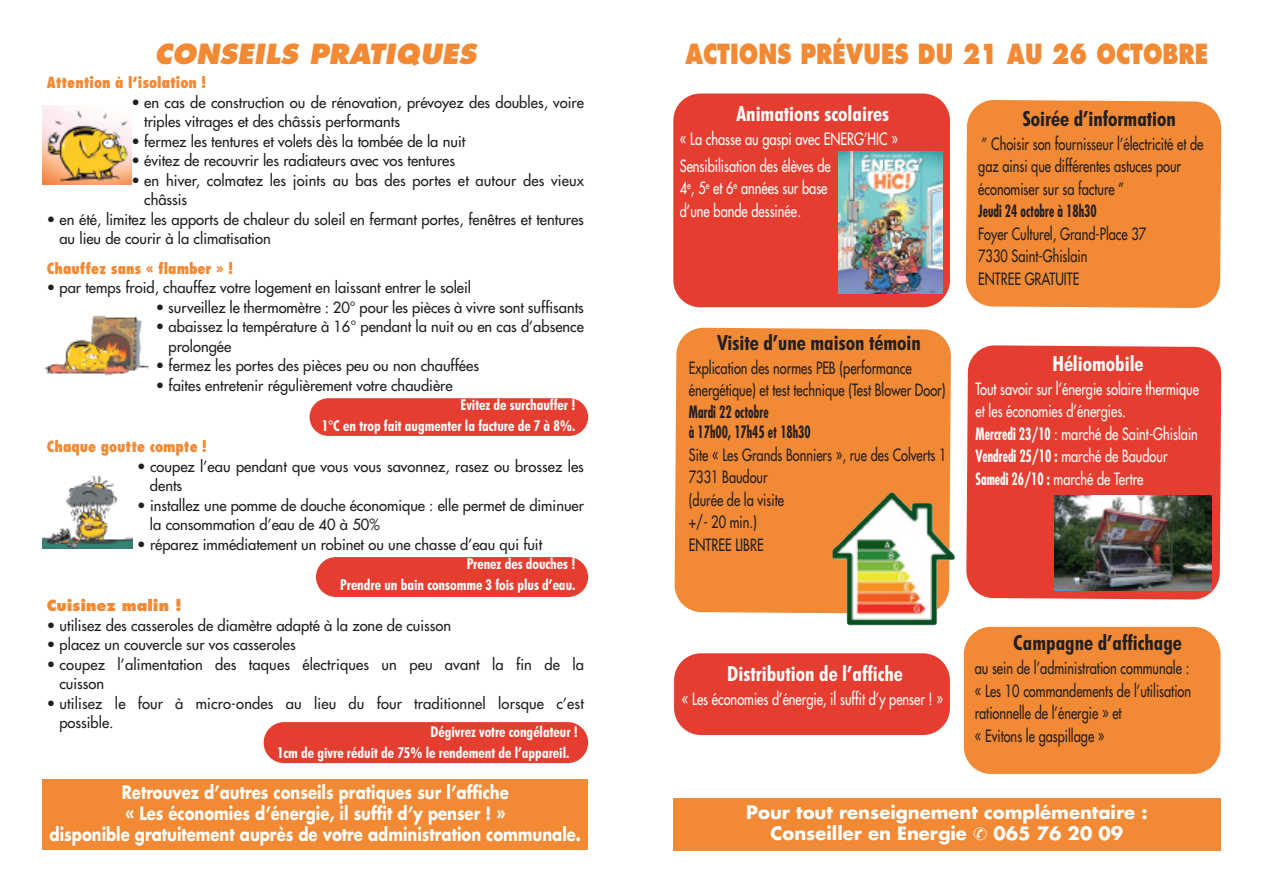
<style>
.page{position:relative;width:1263px;height:893px;background:#fff}
.page>*{position:absolute;margin:0;border:0;box-sizing:border-box;transform-origin:0 0}
.t1{font:800 27px "Futura";color:#f28934;scale:.8 1}
.t2{font:italic 800 27px "Futura";letter-spacing:.005em;color:#f28934}
.t3{font:700 condensed 21px "Futura BT";color:#231f20}
.t4{font:700 condensed 21px "Futura BT";color:#fff}
.t5{font:700 18px/21px "Futura";color:#fff;text-align:center;scale:.83 1}
.t6{font:700 18px/21px "Futura";color:#fff;text-align:center}
.t7{font:16.5px/22.5px "Futura";color:#231f20;scale:.77 1}
.t8{font:16.5px/22.5px "Futura";color:#fff;scale:.78 1}
.t9{font:16.5px/26.7px "Futura";color:#fff;scale:.77 1}
.t10{font:700 condensed 16.5px/20.5px "Futura Std";color:#231f20;scale:.77 1}
.t11{font:15px/19.5px "Futura";color:#231f20}
.t12{font:700 condensed 15px/21px "Futura BT";color:#fff;text-align:right}
.t13{font:800 condensed 15px "Futura";color:#f28934}
.t14{font:800 15px "Futura";color:#f28934}
.s1{font-size:16.65px}
.s2{font-family:"Futura Std";font-weight:700;font-stretch:condensed}
</style>
<div class="page">
<div style="left:316px;top:557px;width:272px;height:40px;background:#e53e30;border-radius:20px"></div>
<div style="left:310px;top:398px;width:278px;height:38px;background:#e53e30;border-radius:19px"></div>
<div style="left:43px;top:779px;width:545px;height:71px;background:#f28934"></div>
<div style="left:673px;top:798px;width:547px;height:52px;background:#f28934"></div>
<div style="left:673px;top:94px;width:277px;height:213px;background:#e53e30;border-radius:27px"></div>
<div style="left:966px;top:345px;width:255px;height:255px;background:#e53e30"></div>
<div style="left:966px;top:100px;width:255px;height:208px;background:#f28934"></div>
<div style="left:674px;top:328px;width:277px;height:286px;background:#f28934"></div>
<img style="left:1054px;top:495px;width:158px;height:95px">
<div style="left:674px;top:653px;width:276px;height:82px;background:#e53e30;border-radius:27px"></div>
<div style="left:964px;top:627px;width:256px;height:147px;background:#f28934;border-radius:27px"></div>
<img style="left:833px;top:492px;width:123px;height:133px">
<img style="left:44px;top:315px;width:105px;height:61px">
<img style="left:43px;top:475px;width:89px;height:74px">
<img style="left:838px;top:152px;width:105px;height:141px">
<img style="left:43px;top:105px;width:88px;height:80px">
<div style="left:264px;top:722px;width:324px;height:41px;background:#e53e30;border-radius:21px"></div>
<h1 class="t2" style="left:154px;top:43px;width:323px">CONSEILS PRATIQUES</h1>
<p class="t13" style="left:47px;top:76px;width:161px">Attention à l’isolation !</p>
<p class="t11" style="left:144px;top:93px;width:441px;text-indent:-13px">• en cas de construction ou de rénovation, prévoyez des doubles, voire triples vitrages et des châssis performants</p>
<p class="t11" style="left:131px;top:132px;width:335px">• fermez les tentures et volets dès la tombée de la nuit</p>
<p class="t11" style="left:131px;top:152px;width:325px">• évitez de recouvrir les radiateurs avec vos tentures</p>
<p class="t11" style="left:144px;top:171px;width:441px;text-indent:-13px">• en hiver, colmatez les joints au bas des portes et autour des vieux châssis</p>
<p class="t11" style="left:59px;top:210px;width:526px;text-indent:-13px">• en été, limitez les apports de chaleur du soleil en fermant portes, fenêtres et tentures au lieu de courir à la climatisation</p>
<p class="t13" style="left:47px;top:262px;width:188px">Chauffez sans « flamber » !</p>
<p class="t11" style="left:47px;top:279px;width:426px">• par temps froid, chauffez votre logement en laissant entrer le soleil</p>
<p class="t11" style="left:156px;top:298px;width:430px">• surveillez le thermomètre : 20° pour les pièces à vivre sont suffisants</p>
<p class="t11" style="left:169px;top:318px;width:417px;text-indent:-13px">• abaissez la température à 16° pendant la nuit ou en cas d’absence prolongée</p>
<p class="t11" style="left:156px;top:357px;width:325px">• fermez les portes des pièces peu ou non chauffées</p>
<p class="t11" style="left:156px;top:376px;width:298px">• faites entretenir régulièrement votre chaudière</p>
<p class="t12" style="left:322px;top:395px;width:255px">Evitez de surchauffer !<br>1°C en trop fait augmenter la facture de 7 à 8%.</p>
<p class="t13" style="left:47px;top:440px;width:161px">Chaque goutte compte !</p>
<p class="t11" style="left:150px;top:457px;width:435px;text-indent:-13px">• coupez l’eau pendant que vous vous savonnez, rasez ou brossez les dents</p>
<p class="t11" style="left:150px;top:496px;width:435px;text-indent:-13px">• installez une pomme de douche économique : elle permet de diminuer la consommation d’eau de 40 à 50%</p>
<p class="t11" style="left:137px;top:535px;width:406px">• réparez immédiatement un robinet ou une chasse d’eau qui fuit</p>
<p class="t12" style="left:340px;top:554px;width:237px">Prenez des douches !<br>Prendre un bain consomme 3 fois plus d’eau.</p>
<p class="t14" style="left:47px;top:599px;width:137px">Cuisinez malin !</p>
<p class="t11" style="left:47px;top:616px;width:406px">• utilisez des casseroles de diamètre adapté à la zone de cuisson</p>
<p class="t11" style="left:47px;top:636px;width:250px">• placez un couvercle sur vos casseroles</p>
<p class="t11" style="left:59px;top:655px;width:526px;text-indent:-13px">• coupez l’alimentation des taques électriques un peu avant la fin de la cuisson</p>
<p class="t11" style="left:59px;top:694px;width:526px;text-indent:-13px">• utilisez le four à micro-ondes au lieu du four traditionnel lorsque c’est possible.</p>
<p class="t12" style="left:277px;top:722px;width:302px;text-align:left;text-indent:153px">Dégivrez votre congélateur !<br>1cm de givre réduit de 75% le rendement de l’appareil.</p>
<p class="t5" style="left:50px;top:783px;width:642px">Retrouvez d’autres conseils pratiques sur l’affiche<br>« Les économies d’énergie, il suffit d’y penser ! »<br>disponible gratuitement auprès de votre administration communale.</p>
<h1 class="t1" style="left:685px;top:43px;width:655px">ACTIONS PRÉVUES DU 21 AU 26 OCTOBRE</h1>
<h2 class="t4" style="left:736px;top:105px;width:154px">Animations scolaires</h2>
<p class="t9" style="left:680px;top:127px;width:285px">« La chasse au gaspi avec ENERG’HIC »<br>Sensibilisation des élèves de</p>
<p class="t9" style="left:680px;top:178px;width:193px;line-height:22.6px">4<sup>e</sup>, 5<sup>e</sup> et 6<sup>e</sup> années sur base d’une bande dessinée<span class="s1">.</span></p>
<h2 class="t3" style="left:717px;top:334px;width:205px">Visite d’une maison témoin</h2>
<p class="t7" style="left:689px;top:357px;width:335px">Explication des normes PEB (performance énergétique) et test technique (Test Blower Door)</p>
<p class="t10" style="left:689px;top:403px;width:160px">Mardi 22 octobre<br>à 17h00, 17h45 et 18h30</p>
<p class="t7" style="left:689px;top:445px;width:336px">Site « Les Grands Bonniers », rue des Colverts 1<br>7331 Baudour<br>(durée de la visite<br>+/- 20 min.)<br>ENTREE LIBRE</p>
<h2 class="t3" style="left:1023px;top:110px;width:155px">Soirée d’information</h2>
<p class="t7" style="left:978px;top:134px;width:294px">” Choisir son fournisseur l’électricité et de gaz ainsi que différentes astuces pour économiser sur sa facture ”</p>
<p class="t10" style="left:978px;top:202px;width:155px">Jeudi 24 octobre à 18h30</p>
<p class="t7" style="left:978px;top:223px;width:220px">Foyer Culturel, Grand-Place 37<br>7330 Saint-Ghislain<br>ENTREE GRATUITE</p>
<h2 class="t4" style="left:1052px;top:355px;width:93px">Héliomobile</h2>
<p class="t8" style="left:975px;top:379px;width:288px">Tout savoir sur l’énergie solaire thermique et les économies d’énergies.<br><span class="s2">Mercredi 23/10</span> : marché de Saint-Ghislain <span class="s2">Vendredi 25/10 :</span> marché de Baudour <span class="s2">Samedi 26/10 :</span> marché de Tertre</p>
<h2 class="t4" style="left:727px;top:665px;width:177px">Distribution de l’affiche</h2>
<p class="t9" style="left:682px;top:687px;width:341px">« Les économies d’énergie, il suffit d’y penser ! »</p>
<h2 class="t3" style="left:1013px;top:634px;width:170px">Campagne d’affichage</h2>
<p class="t7" style="left:975px;top:658px;width:283px">au sein de l’administration communale : « Les 10 commandements de l’utilisation rationnelle de l’énergie » et<br>« Evitons le gaspillage »</p>
<p class="t6" style="left:746px;top:803px;width:403px">Pour tout renseignement complémentaire :<br>Conseiller en Energie ✆ 065 76 20 09</p>
</div>
